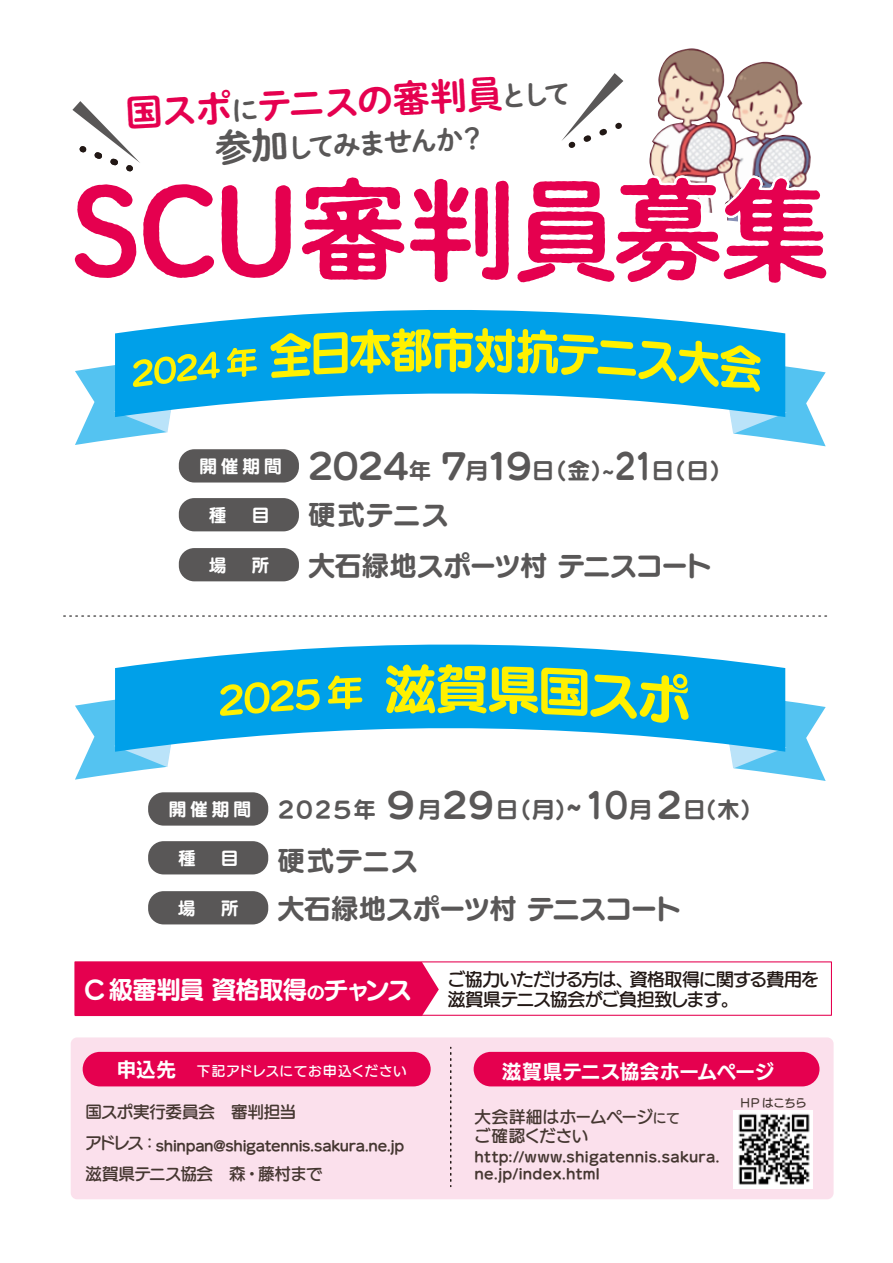
<style>
.page{position:relative;width:893px;height:1263px;background:#fff}
.page>*{position:absolute;margin:0;border:0;box-sizing:border-box;transform-origin:0 0}
.t1{font:109.8px "P Shuei NM Go Std N B";letter-spacing:-.04em;color:#e5004f}
.t2{font:37.35px "P Shuei NM Go Std N B";color:#e5004f}
.t3{font:28.05px "P Shuei NM Go Std N B";color:#595757}
.t4{font:27.15px "UD Marugo Large Pr 6 N B";letter-spacing:-.03em;color:#595757}
.t5{font:27.15px "UD Marugo Large Pr 6 N B";letter-spacing:-.005em;color:#595757}
.t6{font:24.45px "UD Marugo Large Pr 6 N B";letter-spacing:-.03em;color:#fff}
.t7{font:22.05px "UD Marugo Large Pr 6 N B";letter-spacing:.045em;color:#595757}
.t8{font:19.5px "UD Kakugo Large Pr 6 N B";letter-spacing:-.005em;color:#fff}
.t9{font:17.85px/19px "UD Marugo Large Pr 6 N DB";letter-spacing:-.045em;color:#221815}
.t10{font:17.55px "UD Marugo Large Pr 6 N B";color:#fff}
.t11{font:16.5px/19px "UD Marugo Large Pr 6 N DB";letter-spacing:-.02em;color:#453731}
.t12{font:13.5px/17.5px "UD Marugo Large Pr 6 N B";letter-spacing:.015em;color:#453731}
.t13{font:13.5px "UD Marugo Large Pr 6 N B";letter-spacing:-.02em;color:#453731}
.t14{font:13.5px "UD Marugo Large Pr 6 N DB";letter-spacing:.045em;color:#fff}
.t15{font:11.25px "UD Marugo Large Pr 6 N DB";letter-spacing:.005em;color:#453731}
.s1{font-size:28.05px;color:#595757}
.s2{font-size:37.35px}
.s3{font-size:117.75px}
.s4{font-size:33.9px}
.s5{font-size:17.55px;color:#fff}
.s6{font-size:17.4px}
.s7{font-family:"UD Kakugo Large Pr 6 N B";font-size:19.5px}
.s8{font-size:13.5px}
</style>
<div class="page">
<div style="left:71px;top:1037px;width:763px;height:162px;background:#fbe0ec;border-radius:6px"></div>
<div style="left:83px;top:1052px;width:348px;height:34px;background:#e5004f;border-radius:17px"></div>
<div style="left:474px;top:1052px;width:345px;height:34px;background:#e5004f;border-radius:17px"></div>
<img style="left:733px;top:1110px;width:79px;height:78px">
<svg style="left:450px;top:1047px;width:1px;height:140px"></svg>
<svg style="left:75px;top:699px;width:95px;height:81px"></svg>
<svg style="left:730px;top:693px;width:96px;height:88px"></svg>
<svg style="left:115px;top:644px;width:670px;height:108px;fill:#00a0e9"></svg>
<svg style="left:220px;top:679px;width:100px;height:37px"></svg>
<svg style="left:328px;top:675px;width:34px;height:34px"></svg>
<svg style="left:386px;top:664px;width:303px;height:59px"></svg>
<div style="left:148px;top:792px;width:120px;height:34px;background:#595757;border-radius:16px"></div>
<div style="left:148px;top:841px;width:120px;height:33px;background:#595757;border-radius:16px"></div>
<div style="left:148px;top:891px;width:120px;height:33px;background:#595757;border-radius:16px"></div>
<svg style="left:115px;top:310px;width:629px;height:95px;fill:#00a0e9"></svg>
<svg style="left:75px;top:351px;width:145px;height:94px"></svg>
<svg style="left:227px;top:348px;width:30px;height:29px"></svg>
<svg style="left:270px;top:328px;width:556px;height:118px"></svg>
<div style="left:179px;top:449px;width:120px;height:33px;background:#595757;border-radius:16px"></div>
<div style="left:179px;top:498px;width:120px;height:33px;background:#595757;border-radius:16px"></div>
<div style="left:179px;top:548px;width:120px;height:33px;background:#595757;border-radius:16px"></div>
<svg style="left:64px;top:615px;width:763px;height:2px"></svg>
<div style="left:76px;top:963px;width:363px;height:51px;background:#e5004f"></div>
<div style="left:74px;top:961px;width:758px;height:55px;border:1px solid #e5004f"></div>
<img style="left:741px;top:62px;width:51px;height:11px">
<img style="left:659px;top:48px;width:82px;height:25px">
<svg style="left:72px;top:73px;width:739px;height:153px"></svg>
<h2 class="t2" style="left:124px;top:85px;width:448px;rotate:-3deg">国スポ<span class="s1">に</span>テニスの審判員<span class="s1">として</span></h2>
<p class="t3" style="left:214px;top:131px;width:273px;rotate:-3deg"><span class="s2">参加</span>してみませんか？</p>
<h1 class="t1" style="left:71px;top:149px;width:760px"><span class="s3">SCU</span>審判員募集</h1>
<p class="t7" style="left:199px;top:459px;width:522px"><sup>開催期間</sup> <span class="s4">2024</span>年 <span class="s4">7</span>月<span class="s4">19</span>日(金)~<span class="s4">21</span>日(日)</p>
<p class="t10" style="left:209px;top:505px;width:62px">種　目</p>
<p class="t5" style="left:308px;top:500px;width:142px">硬式テニス</p>
<p class="t10" style="left:209px;top:555px;width:62px">場　所</p>
<p class="t4" style="left:308px;top:551px;width:405px">大石緑地スポーツ村 テニスコート</p>
<p class="t7" style="left:169px;top:797px;width:583px"><span class="s5">開催期間</span> 202５年 <span class="s4">９</span>月<span class="s4">29</span>日(月)<span class="s4">~１０</span>月 <span class="s4">2</span>日(木)</p>
<p class="t10" style="left:178px;top:848px;width:62px">種　目</p>
<p class="t5" style="left:278px;top:845px;width:142px">硬式テニス</p>
<p class="t10" style="left:178px;top:898px;width:62px">場　所</p>
<p class="t4" style="left:278px;top:894px;width:405px">大石緑地スポーツ村 テニスコート</p>
<p class="t6" style="left:84px;top:976px;width:329px">C 級審判員 資格取得<span class="s6">の</span>チャンス</p>
<p class="t9" style="left:447px;top:971px;width:373px">ご協力いただける方は、資格取得に関する費用を滋賀県テニス協会がご負担致します。</p>
<p class="t14" style="left:117px;top:1063px;width:291px"><span class="s7">申込先</span> 下記アドレスにてお申込ください</p>
<p class="t8" style="left:502px;top:1061px;width:274px">滋賀県テニス協会ホームページ</p>
<p class="t11" style="left:85px;top:1102px;width:212px">国スポ実行委員会　審判担当</p>
<p class="t13" style="left:85px;top:1138px;width:320px"><sup>アドレス：</sup>shinpan@shigatennis.sakura.ne.jp</p>
<p class="t11" style="left:86px;top:1165px;width:238px">滋賀県テニス協会　森・藤村まで</p>
<p class="t11" style="left:474px;top:1108px;width:207px">大会詳細はホームページ<span class="s8">にて</span>ご確認ください</p>
<p class="t12" style="left:474px;top:1148px;width:247px">http://www.shigatennis.sakura. ne.jp/index.html</p>
<p class="t15" style="left:741px;top:1096px;width:68px">HP はこちら</p>
</div>
